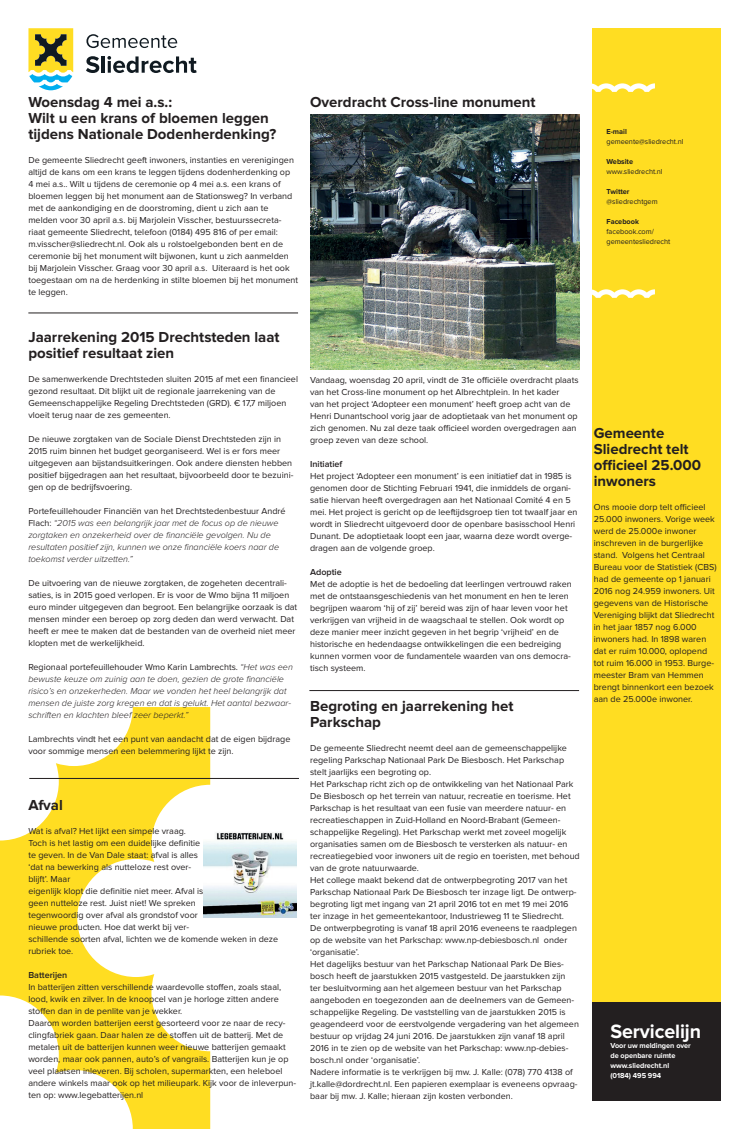
<style>
.page{position:relative;width:749px;height:1129px;background:#fff}
.page>*{position:absolute;margin:0;border:0;box-sizing:border-box;transform-origin:0 0}
.t1{font:700 20px "Proxima Nova";letter-spacing:-.005em;color:#fff}
.kop{font:700 15px/16px "Proxima Nova";color:#231f20}
.platte_tekst{font:9px/12px "Proxima Nova";color:#231f20}
.platte_tekst-2{font:italic 300 9px/12px "Proxima Nova";color:#231f20}
.intro{font:600 9px "Proxima Nova";color:#231f20}
.t2{font:7.5px/10px "Proxima Nova";letter-spacing:-.005em;color:#231f20}
.t3{font:700 7.5px/10px "Proxima Nova";letter-spacing:-.005em;color:#fff}
.t4{font:700 7.5px "Proxima Nova";letter-spacing:-.005em;color:#231f20}
.s1{font-weight:400;font-style:normal}
</style>
<div class="page">
<svg style="left:0;top:707px;width:210px;height:421px;fill:#fd2"></svg>
<svg style="left:86px;top:34px;width:91px;height:14px"></svg>
<svg style="left:86px;top:56px;width:13px;height:17px"></svg>
<hr style="left:102px;top:56px;width:3px;height:17px;background:#101a21">
<svg style="left:107px;top:56px;width:89px;height:17px"></svg>
<svg style="left:28px;top:28px;width:45px;height:62px"></svg>
<div style="left:591px;top:28px;width:129px;height:982px;background:#fd2"></div>
<svg style="left:591px;top:83px;width:63px;height:9px"></svg>
<svg style="left:591px;top:289px;width:63px;height:9px"></svg>
<div style="left:591px;top:1002px;width:129px;height:98px;background:#231f20"></div>
<img style="left:310px;top:115px;width:269px;height:254px">
<hr style="left:309px;top:690px;width:270px;height:1px;background:#231f20">
<hr style="left:29px;top:777px;width:270px;height:1px;background:#231f20">
<hr style="left:28px;top:312px;width:270px;height:1px;background:#231f20">
<img style="left:204px;top:824px;width:92px;height:93px">
<p class="kop" style="left:28px;top:94px;width:145px">Woensdag 4 mei a.s.:</p>
<p class="kop" style="left:28px;top:110px;width:242px">Wilt u een krans of bloemen leggen</p>
<p class="kop" style="left:28px;top:126px;width:249px">tijdens Nationale Dodenherdenking?</p>
<p class="platte_tekst" style="left:28px;top:154px;width:271px">De gemeente Sliedrecht geeft inwoners, instanties en verenigingen altijd de kans om een krans te leggen tijdens dodenherdenking op<br>4 mei a.s.. Wilt u tijdens de ceremonie op 4 mei a.s. een krans of bloemen leggen bij het monument aan de Stationsweg? In verband met de aankondiging en de doorstroming, dient u zich aan te melden voor 30 april a.s. bij Marjolein Visscher, bestuurssecreta&shy;riaat gemeente Sliedrecht, telefoon (0184) 495 816 of per email: m.visscher@sliedrecht.nl. Ook als u rolstoelgebonden bent en de ceremonie bij het monument wilt bijwonen, kunt u zich aanmelden bij Marjolein Visscher. Graag voor 30 april a.s. Uiteraard is het ook toegestaan om na de herdenking in stilte bloemen bij het monument te leggen.</p>
<p class="kop" style="left:310px;top:94px;width:227px">Overdracht Cross-line monument</p>
<p class="kop" style="left:28px;top:329px;width:253px">Jaarrekening 2015 Drechtsteden laat positief resultaat zien</p>
<p class="platte_tekst" style="left:28px;top:373px;width:271px">De samenwerkende Drechtsteden sluiten 2015 af met een financieel gezond resultaat. Dit blijkt uit de regionale jaarrekening van de Gemeenschappelijke Regeling Drechtsteden (GRD). € 17,7 miljoen vloeit terug naar de zes gemeenten.</p>
<p class="platte_tekst" style="left:28px;top:433px;width:266px">De nieuwe zorgtaken van de Sociale Dienst Drechtsteden zijn in 2015 ruim binnen het budget georganiseerd. Wel is er fors meer uitgegeven aan bijstandsuitkeringen. Ook andere diensten hebben positief bijgedragen aan het resultaat, bijvoorbeeld door te bezuini&shy;gen op de bedrijfsvoering.</p>
<p class="platte_tekst-2" style="left:28px;top:505px;width:259px"><span class="s1">Portefeuillehouder Financiën van het Drechtstedenbestuur André Flach:</span> “2015 was een belangrijk jaar met de focus op de nieuwe zorgtaken en onzekerheid over de financiële gevolgen. Nu de resultaten positief zijn, kunnen we onze financiële koers naar de toekomst verder uitzetten.”</p>
<p class="platte_tekst" style="left:28px;top:577px;width:270px">De uitvoering van de nieuwe zorgtaken, de zogeheten decentrali&shy;saties, is in 2015 goed verlopen. Er is voor de Wmo bijna 11 miljoen euro minder uitgegeven dan begroot. Een belangrijke oorzaak is dat mensen minder een beroep op zorg deden dan werd verwacht. Dat heeft er mee te maken dat de bestanden van de overheid niet meer klopten met de werkelijkheid.</p>
<p class="platte_tekst-2" style="left:28px;top:661px;width:266px"><span class="s1">Regionaal portefeuillehouder Wmo Karin Lambrechts.</span> “Het was een bewuste keuze om zuinig aan te doen, gezien de grote financiële risico’s en onzekerheden. Maar we vonden het heel belangrijk dat mensen de juiste zorg kregen en dat is gelukt. Het aantal bezwaar&shy;schriften en klachten bleef zeer beperkt.”</p>
<p class="platte_tekst" style="left:28px;top:733px;width:263px">Lambrechts vindt het een punt van aandacht dat de eigen bijdrage voor sommige mensen een belemmering lijkt te zijn.</p>
<p class="kop" style="left:28px;top:796px;width:36px">Afval</p>
<p class="platte_tekst" style="left:28px;top:824px;width:173px">Wat is afval? Het lijkt een simpele vraag.<br>Toch is het lastig om een duidelijke definitie te geven. In de Van Dale staat: afval is alles ‘dat na bewerking als nutteloze rest over&shy;blijft’. Maar</p>
<p class="platte_tekst" style="left:28px;top:884px;width:176px">eigenlijk klopt die definitie niet meer. Afval is geen nutteloze rest. Juist niet! We spreken tegenwoordig over afval als grondstof voor</p>
<p class="platte_tekst" style="left:28px;top:920px;width:251px">nieuwe producten. Hoe dat werkt bij ver-<br>schillende soorten afval, lichten we de komende weken in deze rubriek toe.</p>
<p class="intro" style="left:28px;top:969px;width:40px">Batterijen</p>
<p class="platte_tekst" style="left:28px;top:980px;width:254px">In batterijen zitten verschillende waardevolle stoffen, zoals staal, lood, kwik en zilver. In de knoopcel van je horloge zitten andere stoffen dan in de penlite van je wekker.</p>
<p class="platte_tekst" style="left:28px;top:1016px;width:269px">Daarom worden batterijen eerst gesorteerd voor ze naar de recy&shy;clingfabriek gaan. Daar halen ze de stoffen uit de batterij. Met de metalen uit de batterijen kunnen weer nieuwe batterijen gemaakt worden, maar ook pannen, auto’s of vangrails. Batterijen kun je op veel plaatsen inleveren. Bij scholen, supermarkten, een heleboel andere winkels maar ook op het milieupark. Kijk voor de inleverpun&shy;ten op: www.legebatterijen.nl</p>
<p class="platte_tekst" style="left:310px;top:374px;width:270px">Vandaag, woensdag 20 april, vindt de 31e officiële overdracht plaats van het Cross-line monument op het Albrechtplein. In het kader<br>van het project ‘Adopteer een monument’ heeft groep acht van de Henri Dunantschool vorig jaar de adoptietaak van het monument op zich genomen. Nu zal deze taak officieel worden overgedragen aan groep zeven van deze school.</p>
<p class="intro" style="left:310px;top:459px;width:34px">Initiatief</p>
<p class="platte_tekst" style="left:310px;top:470px;width:269px">Het project ‘Adopteer een monument’ is een initiatief dat in 1985 is genomen door de Stichting Februari 1941, die inmiddels de organi&shy;satie hiervan heeft overgedragen aan het Nationaal Comité 4 en 5 mei. Het project is gericht op de leeftijdsgroep tien tot twaalf jaar en wordt in Sliedrecht uitgevoerd door de openbare basisschool Henri Dunant. De adoptietaak loopt een jaar, waarna deze wordt overge&shy;dragen aan de volgende groep.</p>
<p class="intro" style="left:310px;top:567px;width:33px">Adoptie</p>
<p class="platte_tekst" style="left:310px;top:578px;width:263px">Met de adoptie is het de bedoeling dat leerlingen vertrouwd raken met de ontstaansgeschiedenis van het monument en hen te leren begrijpen waarom ‘hij of zij’ bereid was zijn of haar leven voor het verkrijgen van vrijheid in de waagschaal te stellen. Ook wordt op deze manier meer inzicht gegeven in het begrip ‘vrijheid’ en de historische en hedendaagse ontwikkelingen die een bedreiging kunnen vormen voor de fundamentele waarden van ons democra&shy;tisch systeem.</p>
<p class="kop" style="left:310px;top:698px;width:205px">Begroting en jaarrekening het<br>Parkschap</p>
<p class="platte_tekst" style="left:310px;top:742px;width:258px">De gemeente Sliedrecht neemt deel aan de gemeenschappelijke regeling Parkschap Nationaal Park De Biesbosch. Het Parkschap stelt jaarlijks een begroting op.</p>
<p class="platte_tekst" style="left:310px;top:778px;width:271px">Het Parkschap richt zich op de ontwikkeling van het Nationaal Park De Biesbosch op het terrein van natuur, recreatie en toerisme. Het Parkschap is het resultaat van een fusie van meerdere natuur- en recreatieschappen in Zuid-Holland en Noord-Brabant (Gemeen&shy;schappelijke Regeling). Het Parkschap werkt met zoveel mogelijk organisaties samen om de Biesbosch te versterken als natuur- en recreatiegebied voor inwoners uit de regio en toeristen, met behoud van de grote natuurwaarde.</p>
<p class="platte_tekst" style="left:310px;top:874px;width:268px">Het college maakt bekend dat de ontwerpbegroting 2017 van het Parkschap Nationaal Park De Biesbosch ter inzage ligt. De ontwerp&shy;begroting ligt met ingang van 21 april 2016 tot en met 19 mei 2016 ter inzage in het gemeentekantoor, Industrieweg 11 te Sliedrecht.<br>De ontwerpbegroting is vanaf 18 april 2016 eveneens te raadplegen op de website van het Parkschap: www.np-debiesbosch.nl onder ‘organisatie’.</p>
<p class="platte_tekst" style="left:310px;top:958px;width:270px">Het dagelijks bestuur van het Parkschap Nationaal Park De Bies&shy;bosch heeft de jaarstukken 2015 vastgesteld. De jaarstukken zijn<br>ter besluitvorming aan het algemeen bestuur van het Parkschap aangeboden en toegezonden aan de deelnemers van de Gemeen&shy;schappelijke Regeling. De vaststelling van de jaarstukken 2015 is geagendeerd voor de eerstvolgende vergadering van het algemeen bestuur op vrijdag 24 juni 2016. De jaarstukken zijn vanaf 18 april 2016 in te zien op de website van het Parkschap: www.np-debies&shy;bosch.nl onder ‘organisatie’.</p>
<p class="platte_tekst" style="left:310px;top:1066px;width:269px">Nadere informatie is te verkrijgen bij mw. J. Kalle: (078) 770 4138 of jt.kalle@dordrecht.nl. Een papieren exemplaar is eveneens opvraag&shy;baar bij mw. J. Kalle; hieraan zijn kosten verbonden.</p>
<p class="t4" style="left:606px;top:127px;width:22px">E-mail</p>
<p class="t2" style="left:606px;top:137px;width:78px">gemeente@sliedrecht.nl</p>
<p class="t4" style="left:606px;top:157px;width:28px">Website</p>
<p class="t2" style="left:606px;top:167px;width:57px">www.sliedrecht.nl</p>
<p class="t4" style="left:606px;top:187px;width:25px">Twitter</p>
<p class="t2" style="left:606px;top:197px;width:53px">@sliedrechtgem</p>
<p class="t4" style="left:606px;top:217px;width:34px">Facebook</p>
<p class="t2" style="left:606px;top:227px;width:65px">facebook.com/ gemeentesliedrecht</p>
<p class="kop" style="left:593px;top:425px;width:109px">Gemeente<br>Sliedrecht telt officieel 25.000 inwoners</p>
<p class="platte_tekst" style="left:593px;top:501px;width:124px">Ons mooie dorp telt officieel<br>25.000 inwoners. Vorige week werd de 25.000e inwoner inschreven in de burgerlijke stand. Volgens het Centraal<br>Bureau voor de Statistiek (CBS) had de gemeente op 1 januari<br>2016 nog 24.959 inwoners. Uit gegevens van de Historische<br>Vereniging blijkt dat Sliedrecht in het jaar 1857 nog 6.000 inwoners had. In 1898 waren dat er ruim 10.000, oplopend tot ruim 16.000 in 1953. Burge&shy;meester Bram van Hemmen brengt binnenkort een bezoek aan de 25.000e inwoner.</p>
<h1 class="t1" style="left:610px;top:1019px;width:92px">Servicelijn</h1>
<p class="t3" style="left:610px;top:1040px;width:82px">Voor uw meldingen over de openbare ruimte www.sliedrecht.nl (0184) 495 994</p>
</div>
